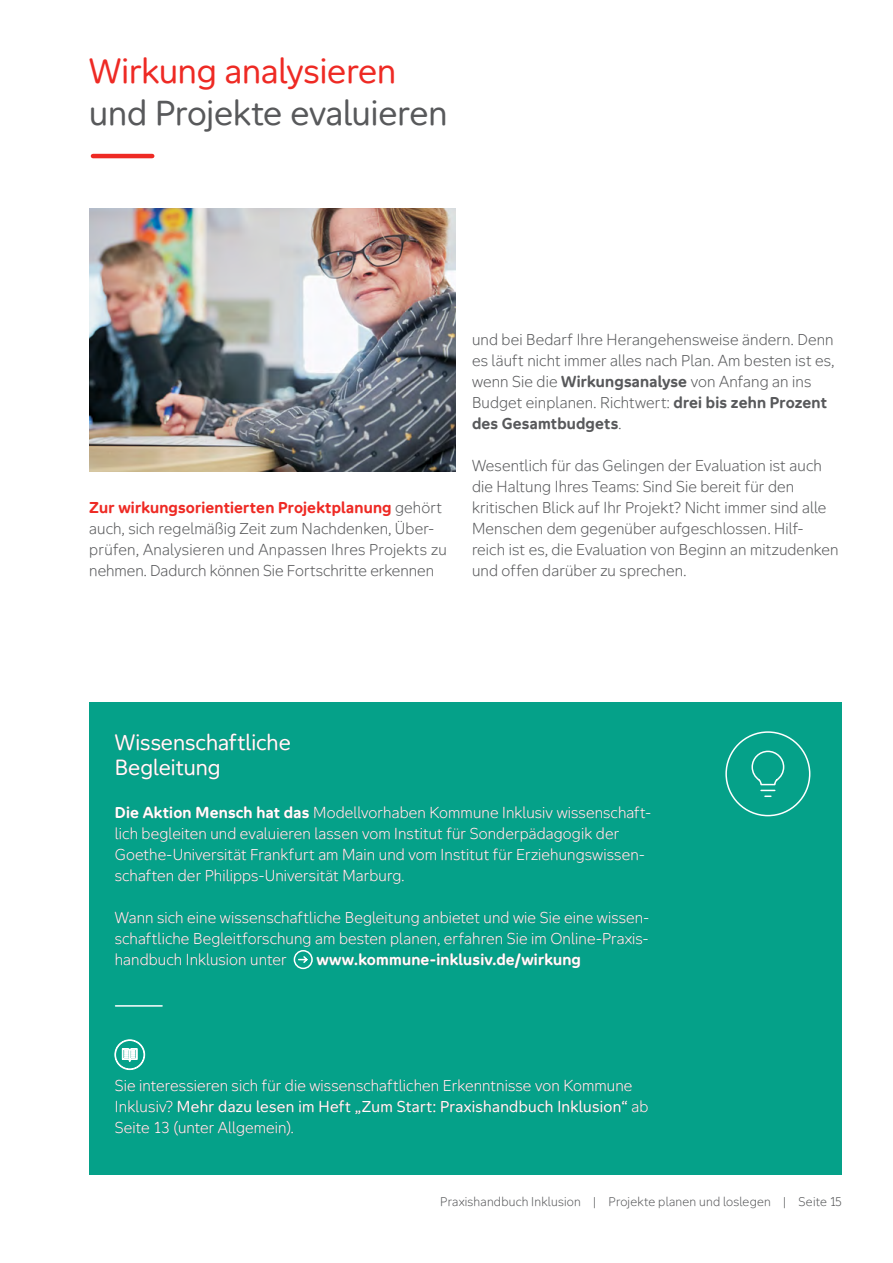
<style>
.page{position:relative;width:893px;height:1263px;background:#fff}
.page>*{position:absolute;margin:0;border:0;box-sizing:border-box;transform-origin:0 0}
.t1{font:33px "Aktion Mensch";letter-spacing:-.005em;color:#58595b}
.t2{font:33px "Aktion Mensch";color:#ee2a24}
.t3{font:21px/25.2px "Aktion Mensch";color:#fff}
.t4{font:300 15px/21px "Aktion Mensch";letter-spacing:.005em;color:#58595b}
.t5{font:300 15px/21px "Aktion Mensch";letter-spacing:.005em;color:#fff}
.t6{font:700 15px "Aktion Mensch";letter-spacing:.015em;color:#fff}
.t7{font:300 12px "Aktion Mensch";letter-spacing:.015em;color:#58595b}
.s1{font-weight:700;color:#ee2a24}
.s2{font-weight:700}
.s3{font-weight:400}
</style>
<div class="page">
<img style="left:89px;top:209px;width:366px;height:262px">
<hr style="left:93px;top:154px;width:59px;height:4px;background:#ee2a24">
<div style="left:89px;top:702px;width:753px;height:473px;background:#05a189"></div>
<div style="left:294px;top:950px;width:19px;height:19px;border:2px solid #fff;border-radius:50%"></div>
<svg style="left:297px;top:955px;width:11px;height:9px"></svg>
<hr style="left:116px;top:1005px;width:46px;height:2px;background:#fff">
<svg style="left:115px;top:1040px;width:30px;height:30px"></svg>
<div style="left:725px;top:731px;width:85px;height:85px;border:2px solid #fff;border-radius:50%"></div>
<svg style="left:751px;top:750px;width:34px;height:48px"></svg>
<h1 class="t2" style="left:89px;top:46px;width:308px">Wirkung analysieren</h1>
<h1 class="t1" style="left:89px;top:88px;width:360px">und Projekte evaluieren</h1>
<p class="t4" style="left:89px;top:497px;width:359px"><span class="s1">Zur wirkungsorientierten Projektplanung</span> gehört auch, sich regelmäßig Zeit zum Nachdenken, Über&shy;prüfen, Analysieren und Anpassen Ihres Projekts zu nehmen. Dadurch können Sie Fortschritte erkennen</p>
<p class="t4" style="left:472px;top:329px;width:364px">und bei Bedarf Ihre Herangehensweise ändern. Denn es läuft nicht immer alles nach Plan. Am besten ist es, wenn Sie die <span class="s2">Wirkungsanalyse</span> von Anfang an ins Budget einplanen. Richtwert: <span class="s2">drei bis zehn Prozent des Gesamtbudgets</span>.</p>
<p class="t4" style="left:472px;top:455px;width:368px">Wesentlich für das Gelingen der Evaluation ist auch die Haltung Ihres Teams: Sind Sie bereit für den kritischen Blick auf Ihr Projekt? Nicht immer sind alle Menschen dem gegenüber aufgeschlossen. Hilf&shy;reich ist es, die Evaluation von Beginn an mitzudenken und offen darüber zu sprechen.</p>
<h2 class="t3" style="left:115px;top:729px;width:178px">Wissenschaftliche<br>Begleitung</h2>
<p class="t5" style="left:115px;top:802px;width:538px"><span class="s2">Die Aktion Mensch hat das</span> Modellvorhaben Kommune Inklusiv wissenschaft&shy;lich begleiten und evaluieren lassen vom Institut für Sonderpädagogik der Goethe-Universität Frankfurt am Main und vom Institut für Erziehungswissen&shy;schaften der Philipps-Universität Marburg.</p>
<p class="t5" style="left:115px;top:907px;width:536px;text-align:justify">Wann sich eine wissenschaftliche Begleitung anbietet und wie Sie eine wissen&shy;schaftliche Begleitforschung am besten planen, erfahren Sie im Online-Praxis&shy;handbuch Inklusion unter</p>
<p class="t6" style="left:316px;top:949px;width:266px">www.kommune-inklusiv.de/wirkung</p>
<p class="t5" style="left:115px;top:1075px;width:535px">Sie interessieren sich für die wissenschaftlichen Erkenntnisse von Kommune<br>Inklusiv? <span class="s3">Mehr dazu lesen im Heft „Zum Start: Praxishandbuch Inklusion“</span> ab<br>Seite 13 (unter Allgemein).</p>
<p class="t7" style="left:440px;top:1194px;width:403px">Praxishandbuch Inklusion | Projekte planen und loslegen | Seite 15</p>
</div>
